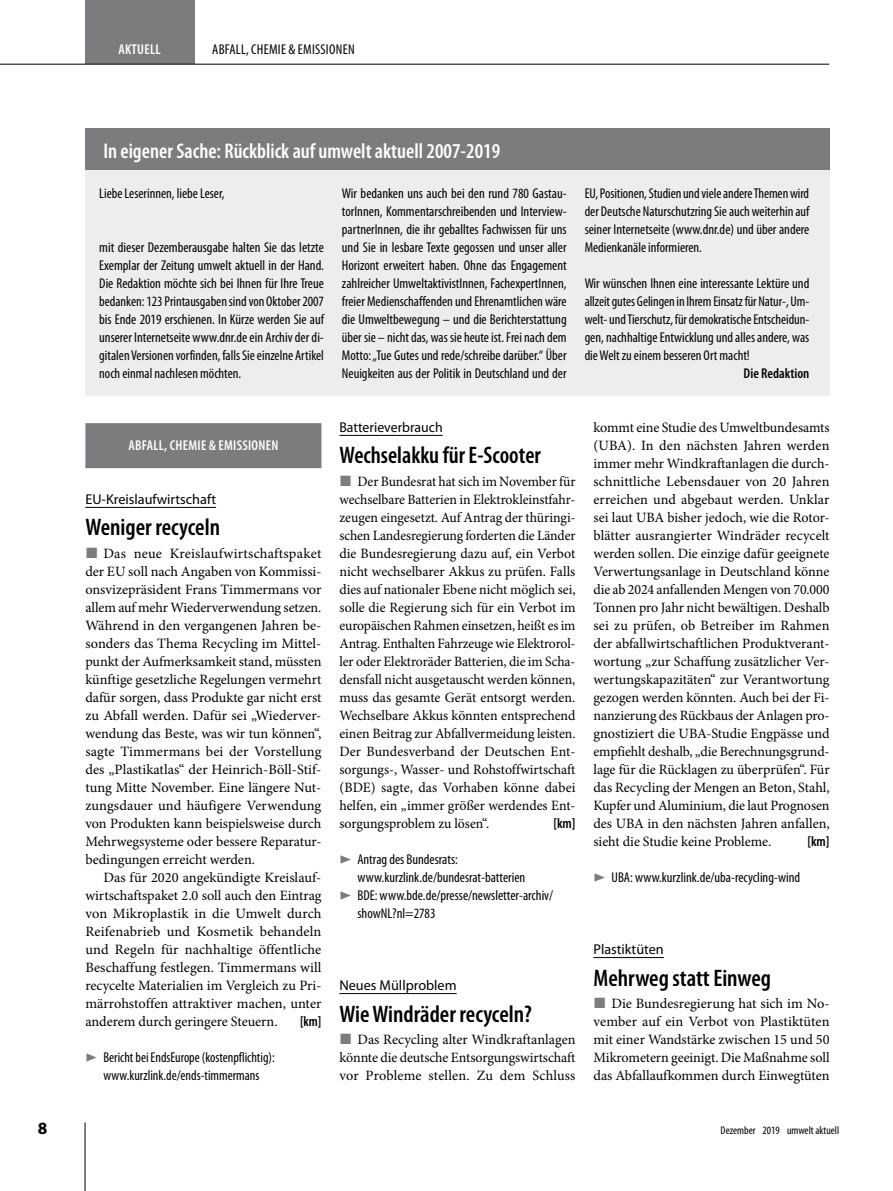
<style>
.page{position:relative;width:893px;height:1191px;background:#fff}
.page>*{position:absolute;margin:0;border:0;box-sizing:border-box;transform-origin:0 0}
.t1{font:600 condensed 24px "Myriad Pro";color:#000}
.t2{font:600 condensed 21.3px "Myriad Pro";color:#fff}
.t3{font:700 17.25px "Myriad Pro";color:#000}
.t4{font:14.25px/18px "Minion Pro";color:#000;text-align:justify}
.t5{font:condensed 14.25px/18px "Myriad Pro";color:#000;text-align:justify}
.t6{font:14.25px "Myriad Pro";color:#000}
.t7{font:600 condensed 14.25px "Myriad Pro";letter-spacing:.02em;color:#fff}
.t8{font:condensed 14.25px "Myriad Pro";letter-spacing:.02em;color:#000}
.t9{font:600 condensed 14.25px "Myriad Pro";color:#000}
.t10{font:condensed 11.25px "Myriad Pro";color:#000}
</style>
<div class="page">
<hr style="left:85px;top:1122px;width:1px;height:69px;background:#000">
<div style="left:85px;top:0;width:109px;height:64px;background:#7b7c7e"></div>
<hr style="left:0;top:64px;width:829px;height:1px;background:#000">
<div style="left:85px;top:423px;width:236px;height:45px;background:#7b7c7e"></div>
<hr style="left:85px;top:507px;width:131px;height:1px;background:#000">
<hr style="left:339px;top:435px;width:104px;height:1px;background:#000">
<hr style="left:339px;top:993px;width:118px;height:1px;background:#000">
<hr style="left:593px;top:957px;width:71px;height:1px;background:#000">
<div style="left:85px;top:131px;width:745px;height:264px;background:#eceded"></div>
<div style="left:85px;top:129px;width:745px;height:41px;background:#7b7c7e"></div>
<p class="t7" style="left:118px;top:40px;width:44px">AKTUELL</p>
<p class="t8" style="left:212px;top:41px;width:144px">ABFALL, CHEMIE &amp; EMISSIONEN</p>
<h2 class="t2" style="left:103px;top:138px;width:398px">In eigener Sache: Rückblick auf umwelt aktuell 2007-2019</h2>
<p class="t5" style="left:99px;top:184px;width:127px">Liebe Leserinnen, liebe Leser,</p>
<p class="t5" style="left:99px;top:238px;width:226px">mit dieser Dezemberausgabe halten Sie das letzte Exemplar der Zeitung umwelt aktuell in der Hand.<br>Die Redaktion möchte sich bei Ihnen für Ihre Treue bedanken: 123 Printausgaben sind von Oktober 2007 bis Ende 2019 erschienen. In Kürze werden Sie auf unserer Internetseite www.dnr.de ein Archiv der di&shy;gitalen Versionen vorfinden, falls Sie einzelne Artikel noch einmal nachlesen möchten.</p>
<p class="t5" style="left:342px;top:184px;width:226px">Wir bedanken uns auch bei den rund 780 Gastau&shy;torInnen, Kommentarschreibenden und Interview&shy;partnerInnen, die ihr geballtes Fachwissen für uns und Sie in lesbare Texte gegossen und unser aller Horizont erweitert haben. Ohne das Engagement zahlreicher UmweltaktivistInnen, FachexpertInnen, freier Medienschaffenden und Ehrenamtlichen wäre die Umweltbewegung – und die Berichterstattung über sie – nicht das, was sie heute ist. Frei nach dem Motto: „Tue Gutes und rede/schreibe darüber.“ Über Neuigkeiten aus der Politik in Deutschland und der</p>
<p class="t5" style="left:585px;top:184px;width:226px">EU, Positionen, Studien und viele andere Themen wird der Deutsche Naturschutzring Sie auch weiterhin auf seiner Internetseite (www.dnr.de) und über andere Medienkanäle informieren.</p>
<p class="t5" style="left:585px;top:274px;width:226px">Wir wünschen Ihnen eine interessante Lektüre und allzeit gutes Gelingen in Ihrem Einsatz für Natur-, Um&shy;welt- und Tierschutz, für demokratische Entscheidun&shy;gen, nachhaltige Entwicklung und alles andere, was die Welt zu einem besseren Ort macht!</p>
<p class="t9" style="left:744px;top:364px;width:67px">Die Redaktion</p>
<p class="t7" style="left:128px;top:436px;width:152px">ABFALL, CHEMIE &amp; EMISSIONEN</p>
<p class="t6" style="left:85px;top:490px;width:132px">EU-Kreislaufwirtschaft</p>
<h1 class="t1" style="left:85px;top:513px;width:136px">Weniger recyceln</h1>
<p class="t4" style="left:85px;top:545px;width:238px;text-indent:18px">Das neue Kreislaufwirtschaftspaket der EU soll nach Angaben von Kommissi&shy;onsvizepräsident Frans Timmermans vor allem auf mehr Wiederverwendung setzen.<br>Während in den vergangenen Jahren be&shy;sonders das Thema Recycling im Mittel&shy;punkt der Aufmerksamkeit stand, müssten künftige gesetzliche Regelungen vermehrt dafür sorgen, dass Produkte gar nicht erst zu Abfall werden. Dafür sei „Wiederver&shy;wendung das Beste, was wir tun können“, sagte Timmermans bei der Vorstellung des „Plastikatlas“ der Heinrich-Böll-Stif&shy;tung Mitte November. Eine längere Nut&shy;zungsdauer und häufigere Verwendung von Produkten kann beispielsweise durch Mehrwegsysteme oder bessere Reparatur&shy;bedingungen erreicht werden.</p>
<p class="t4" style="left:85px;top:869px;width:238px;text-indent:18px">Das für 2020 angekündigte Kreislauf&shy;wirtschaftspaket 2.0 soll auch den Eintrag von Mikroplastik in die Umwelt durch Reifenabrieb und Kosmetik behandeln und Regeln für nachhaltige öffentliche Beschaffung festlegen. Timmermans will recycelte Materialien im Vergleich zu Pri&shy;märrohstoffen attraktiver machen, unter anderem durch geringere Steuern.</p>
<p class="t9" style="left:300px;top:1012px;width:23px">[km]</p>
<p class="t5" style="left:103px;top:1048px;width:173px">Bericht bei EndsEurope (kostenpflichtig): www.kurzlink.de/ends-timmermans</p>
<p class="t6" style="left:339px;top:418px;width:105px">Batterieverbrauch</p>
<h1 class="t1" style="left:339px;top:441px;width:203px">Wechselakku für E-Scooter</h1>
<p class="t4" style="left:339px;top:473px;width:238px;text-indent:18px">Der Bundesrat hat sich im November für wechselbare Batterien in Elektrokleinstfahr&shy;zeugen eingesetzt. Auf Antrag der thüringi&shy;schen Landesregierung forderten die Länder die Bundesregierung dazu auf, ein Verbot nicht wechselbarer Akkus zu prüfen. Falls dies auf nationaler Ebene nicht möglich sei, solle die Regierung sich für ein Verbot im europäischen Rahmen einsetzen, heißt es im Antrag. Enthalten Fahrzeuge wie Elektrorol&shy;ler oder Elektroräder Batterien, die im Scha&shy;densfall nicht ausgetauscht werden können, muss das gesamte Gerät entsorgt werden.<br>Wechselbare Akkus könnten entsprechend einen Beitrag zur Abfallvermeidung leisten.<br>Der Bundesverband der Deutschen Ent&shy;sorgungs-, Wasser- und Rohstoffwirtschaft (BDE) sagte, das Vorhaben könne dabei helfen, ein „immer größer werdendes Ent&shy;sorgungsproblem zu lösen“.</p>
<p class="t9" style="left:553px;top:814px;width:23px">[km]</p>
<p class="t5" style="left:357px;top:850px;width:197px;text-align:left">Antrag des Bundesrats: www.kurzlink.de/bundesrat-batterien<br>BDE: www.bde.de/presse/newsletter-archiv/ showNL?nl=2783</p>
<p class="t6" style="left:339px;top:976px;width:119px">Neues Müllproblem</p>
<h1 class="t1" style="left:339px;top:999px;width:194px">Wie Windräder recyceln?</h1>
<p class="t4" style="left:339px;top:1031px;width:238px;text-indent:18px">Das Recycling alter Windkraftanlagen könnte die deutsche Entsorgungswirtschaft vor Probleme stellen. Zu dem Schluss</p>
<p class="t4" style="left:593px;top:419px;width:238px">kommt eine Studie des Umweltbundesamts (UBA). In den nächsten Jahren werden immer mehr Windkraftanlagen die durch&shy;schnittliche Lebensdauer von 20 Jahren erreichen und abgebaut werden. Unklar sei laut UBA bisher jedoch, wie die Rotor&shy;blätter ausrangierter Windräder recycelt werden sollen. Die einzige dafür geeignete Verwertungsanlage in Deutschland könne die ab 2024 anfallenden Mengen von 70.000<br>Tonnen pro Jahr nicht bewältigen. Deshalb sei zu prüfen, ob Betreiber im Rahmen der abfallwirtschaftlichen Produktverant&shy;wortung „zur Schaffung zusätzlicher Ver&shy;wertungskapazitäten“ zur Verantwortung gezogen werden könnten. Auch bei der Fi&shy;nanzierung des Rückbaus der Anlagen pro&shy;gnostiziert die UBA-Studie Engpässe und empfiehlt deshalb, „die Berechnungsgrund&shy;lage für die Rücklagen zu überprüfen“. Für das Recycling der Mengen an Beton, Stahl, Kupfer und Aluminium, die laut Prognosen des UBA in den nächsten Jahren anfallen, sieht die Studie keine Probleme.</p>
<p class="t9" style="left:808px;top:832px;width:23px">[km]</p>
<p class="t5" style="left:611px;top:868px;width:190px">UBA: www.kurzlink.de/uba-recycling-wind</p>
<p class="t6" style="left:593px;top:940px;width:72px">Plastiktüten</p>
<h1 class="t1" style="left:593px;top:963px;width:179px">Mehrweg statt Einweg</h1>
<p class="t4" style="left:593px;top:995px;width:238px;text-indent:18px">Die Bundesregierung hat sich im No&shy;vember auf ein Verbot von Plastiktüten mit einer Wandstärke zwischen 15 und 50<br>Mikrometern geeinigt. Die Maßnahme soll das Abfallaufkommen durch Einwegtüten</p>
<p class="t3" style="left:38px;top:1117px;width:11px">8</p>
<p class="t10" style="left:721px;top:1123px;width:120px">Dezember 2019 umwelt aktuell</p>
</div>
